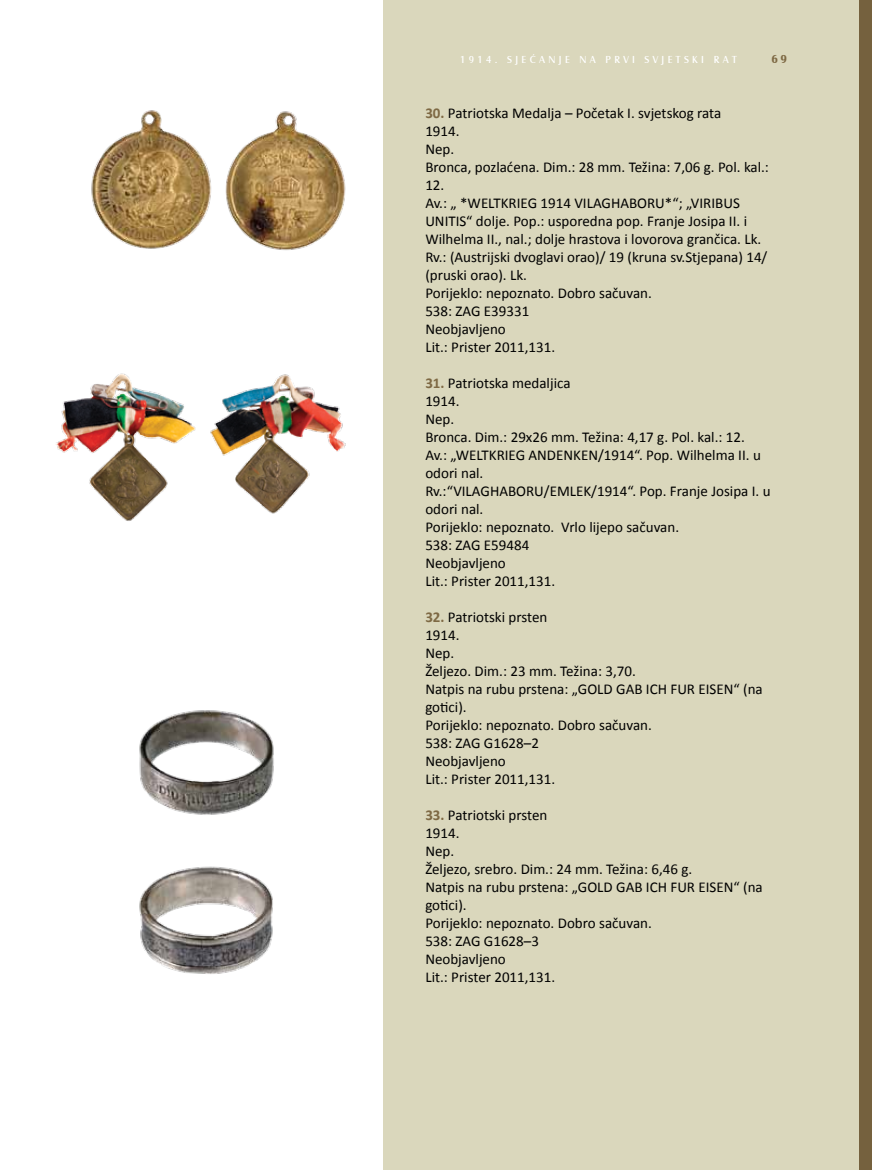
<style>
.page{position:relative;width:872px;height:1170px;background:#fff}
.page>*{position:absolute;margin:0;border:0;box-sizing:border-box;transform-origin:0 0}
.t1{font:15px/18px "Calibri";color:#000}
.t2{font:700 12px "Castle T";color:#7e6944}
.t3{font:10.5px "Castle T";letter-spacing:.32em;color:#fff}
.s1{font-weight:700;color:#7e6944}
</style>
<div class="page">
<div style="left:383px;top:0;width:489px;height:1169px;background:#dad7bc"></div>
<div style="left:859px;top:0;width:13px;height:1169px;background:#75613e"></div>
<img style="left:91px;top:110px;width:121px;height:139px">
<img style="left:225px;top:111px;width:121px;height:140px">
<img style="left:56px;top:373px;width:140px;height:148px">
<img style="left:210px;top:374px;width:136px;height:140px">
<img style="left:139px;top:710px;width:135px;height:105px">
<img style="left:139px;top:866px;width:134px;height:108px">
<p class="t3" style="left:460px;top:53px;width:278px">1914. SJEĆANJE NA PRVI SVJETSKI RAT</p>
<p class="t2" style="left:771px;top:51px;width:17px">69</p>
<p class="t1" style="left:425px;top:104px;width:345px"><span class="s1">30.</span> Patriotska Medalja – Početak I. svjetskog rata<br>1914.<br>Nep.<br>Bronca, pozlaćena. Dim.: 28 mm. Težina: 7,06 g. Pol. kal.:<br>12.<br>Av.: „ *WELTKRIEG 1914 VILAGHABORU*“; „VIRIBUS<br>UNITIS“ dolje. Pop.: usporedna pop. Franje Josipa II. i<br>Wilhelma II., nal.; dolje hrastova i lovorova grančica. Lk.<br>Rv.: (Austrijski dvoglavi orao)/ 19 (kruna sv.Stjepana) 14/ (pruski orao). Lk.<br>Porijeklo: nepoznato. Dobro sačuvan.<br>538: ZAG E39331<br>Neobjavljeno<br>Lit.: Prister 2011,131.</p>
<p class="t1" style="left:425px;top:374px;width:347px"><span class="s1">31.</span> Patriotska medaljica<br>1914.<br>Nep.<br>Bronca. Dim.: 29x26 mm. Težina: 4,17 g. Pol. kal.: 12.<br>Av.: „WELTKRIEG ANDENKEN/1914“. Pop. Wilhelma II. u odori nal.<br>Rv.:“VILAGHABORU/EMLEK/1914“. Pop. Franje Josipa I. u odori nal.<br>Porijeklo: nepoznato. Vrlo lijepo sačuvan.<br>538: ZAG E59484<br>Neobjavljeno<br>Lit.: Prister 2011,131.</p>
<p class="t1" style="left:425px;top:608px;width:339px"><span class="s1">32.</span> Patriotski prsten<br>1914.<br>Nep.<br>Željezo. Dim.: 23 mm. Težina: 3,70.<br>Natpis na rubu prstena: „GOLD GAB ICH FUR EISEN“ (na gotici).<br>Porijeklo: nepoznato. Dobro sačuvan.<br>538: ZAG G1628–2<br>Neobjavljeno<br>Lit.: Prister 2011,131.</p>
<p class="t1" style="left:425px;top:806px;width:339px"><span class="s1">33.</span> Patriotski prsten<br>1914.<br>Nep.<br>Željezo, srebro. Dim.: 24 mm. Težina: 6,46 g.<br>Natpis na rubu prstena: „GOLD GAB ICH FUR EISEN“ (na gotici).<br>Porijeklo: nepoznato. Dobro sačuvan.<br>538: ZAG G1628–3<br>Neobjavljeno<br>Lit.: Prister 2011,131.</p>
</div>
